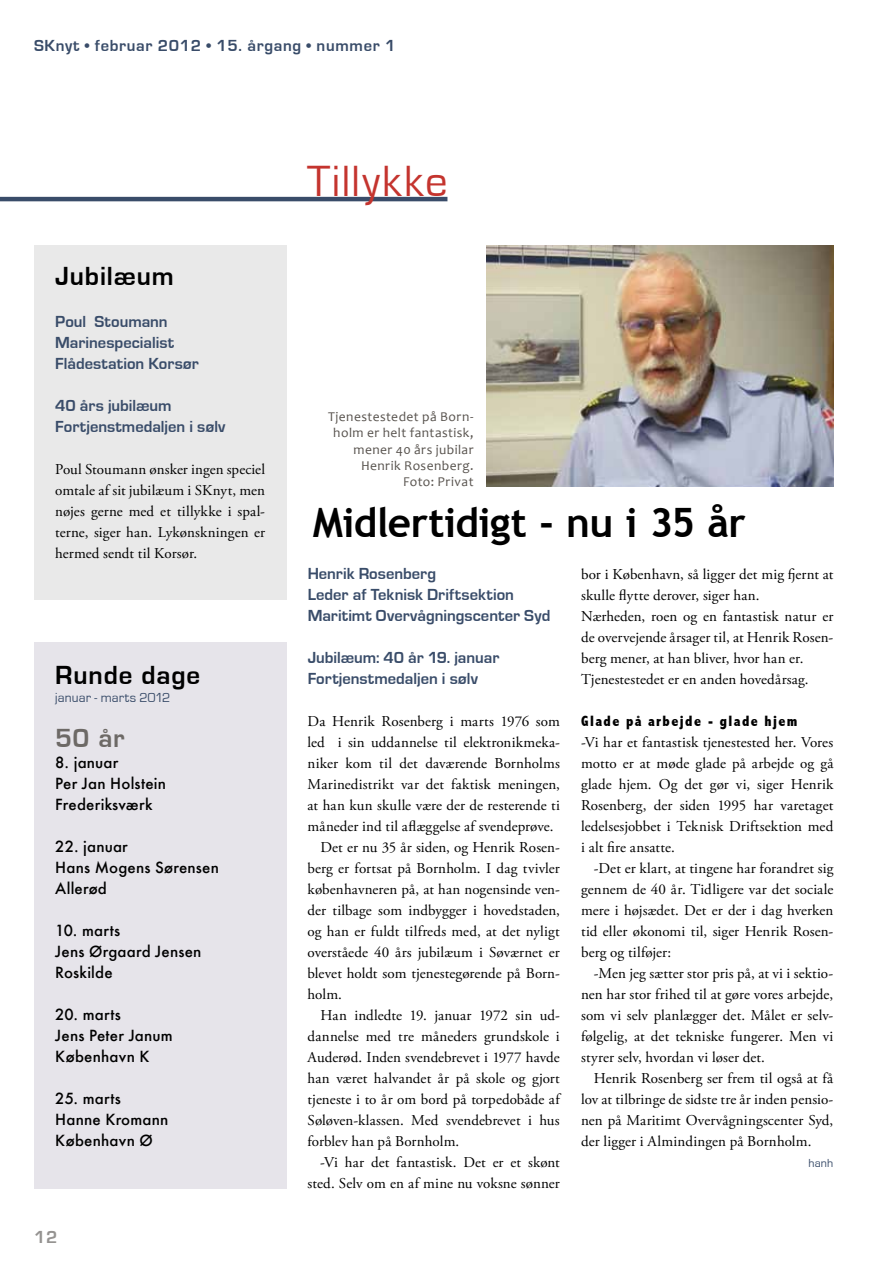
<style>
.page{position:relative;width:893px;height:1263px;background:#fff}
.page>*{position:absolute;margin:0;border:0;box-sizing:border-box;transform-origin:0 0}
.t1{font:45px "Eurostile";letter-spacing:.035em;color:#c4342e}
.t2{font:700 40.5px "Trebuchet MS";letter-spacing:-.01em;color:#000}
.t3{font:700 27px "Eurostile";letter-spacing:.03em;color:#000}
.t4{font:700 27px "Eurostile";color:#6d6966}
.t5{font:700 18px "Eurostile";color:#959391}
.t6{font:700 16.5px/21px "Eurostile";color:#394c69}
.t7{font:700 16.5px "Eurostile";letter-spacing:.04em;color:#394c69}
.t8{font:15px/21px "Adobe Garamond Pro";letter-spacing:.005em;color:#000;text-align:justify}
.t9{font:500 15px/21px "Futura";letter-spacing:.015em;color:#000}
.t10{font:800 condensed 15px "Abadi";letter-spacing:.095em;color:#000}
.t11{font:13.5px/16.2px "Candara";letter-spacing:.03em;color:#59544f;text-align:right}
.t12{font:13.5px "Eurostile";letter-spacing:.005em;color:#394c69}
.t13{font:12px "Eurostile";color:#394c69}
</style>
<div class="page">
<hr style="left:0;top:197px;width:447px;height:4px;background:#394c69">
<div style="left:34px;top:642px;width:252px;height:546px;background:#e6e4ea"></div>
<img style="left:486px;top:245px;width:347px;height:242px">
<div style="left:34px;top:245px;width:252px;height:355px;background:#e9e9e9"></div>
<p class="t7" style="left:34px;top:37px;width:363px">SKnyt • februar 2012 • 15. årgang • nummer 1</p>
<h3 class="t3" style="left:55px;top:261px;width:120px">Jubilæum</h3>
<p class="t6" style="left:55px;top:311px;width:145px">Poul Stoumann<br>Marinespecialist<br>Flådestation Korsør</p>
<p class="t6" style="left:55px;top:395px;width:172px">40 års jubilæum<br>Fortjenstmedaljen i sølv</p>
<p class="t8" style="left:55px;top:459px;width:211px">Poul Stoumann ønsker ingen speciel omtale af sit jubilæum i SKnyt, men nøjes gerne med et tillykke i spal&shy;terne, siger han. Lykønskningen er hermed sendt til Korsør.</p>
<h3 class="t3" style="left:55px;top:660px;width:146px">Runde dage</h3>
<p class="t12" style="left:55px;top:690px;width:117px">januar - marts 2012</p>
<h3 class="t4" style="left:55px;top:723px;width:71px">50 år</h3>
<p class="t9" style="left:55px;top:752px;width:112px">8. januar<br>Per Jan Holstein<br>Frederiksværk</p>
<p class="t9" style="left:55px;top:836px;width:165px">22. januar<br>Hans Mogens Sørensen<br>Allerød</p>
<p class="t9" style="left:55px;top:920px;width:148px">10. marts<br>Jens Ørgaard Jensen<br>Roskilde</p>
<p class="t9" style="left:55px;top:1004px;width:119px">20. marts<br>Jens Peter Janum<br>København K</p>
<p class="t9" style="left:55px;top:1088px;width:115px">25. marts<br>Hanne Kromann<br>København Ø</p>
<p class="t5" style="left:34px;top:1227px;width:25px">12</p>
<h1 class="t1" style="left:307px;top:157px;width:142px">Tillykke</h1>
<p class="t11" style="left:328px;top:409px;width:147px">Tjenestestedet på Born&shy;holm er helt fantastisk, mener 40 års jubilar<br>Henrik Rosenberg.<br>Foto: Privat</p>
<h2 class="t2" style="left:313px;top:497px;width:435px">Midlertidigt - nu i 35 år</h2>
<p class="t6" style="left:308px;top:563px;width:244px">Henrik Rosenberg<br>Leder af Teknisk Driftsektion<br>Maritimt Overvågningscenter Syd</p>
<p class="t6" style="left:308px;top:647px;width:193px">Jubilæum: 40 år 19. januar<br>Fortjenstmedaljen i sølv</p>
<p class="t8" style="left:308px;top:711px;width:254px">Da Henrik Rosenberg i marts 1976 som</p>
<p class="t8" style="left:308px;top:732px;width:254px">led i sin uddannelse til elektronikmeka-</p>
<p class="t8" style="left:308px;top:753px;width:254px">niker kom til det daværende Bornholms</p>
<p class="t8" style="left:308px;top:774px;width:254px">Marinedistrikt var det faktisk meningen,</p>
<p class="t8" style="left:308px;top:795px;width:254px">at han kun skulle være der de resterende ti</p>
<p class="t8" style="left:308px;top:816px;width:248px">måneder ind til aflæggelse af svendeprøve.</p>
<p class="t8" style="left:320px;top:837px;width:241px">Det er nu 35 år siden, og Henrik Rosen-</p>
<p class="t8" style="left:308px;top:858px;width:254px">berg er fortsat på Bornholm. I dag tvivler</p>
<p class="t8" style="left:308px;top:879px;width:254px">københavneren på, at han nogensinde ven-</p>
<p class="t8" style="left:308px;top:900px;width:254px">der tilbage som indbygger i hovedstaden,</p>
<p class="t8" style="left:308px;top:921px;width:254px">og han er fuldt tilfreds med, at det nyligt</p>
<p class="t8" style="left:308px;top:942px;width:254px">overståede 40 års jubilæum i Søværnet er</p>
<p class="t8" style="left:308px;top:963px;width:254px">blevet holdt som tjenestegørende på Born-</p>
<p class="t8" style="left:308px;top:984px;width:36px">holm.</p>
<p class="t8" style="left:320px;top:1005px;width:241px">Han indledte 19. januar 1972 sin ud-</p>
<p class="t8" style="left:308px;top:1026px;width:254px">dannelse med tre måneders grundskole i</p>
<p class="t8" style="left:308px;top:1047px;width:254px">Auderød. Inden svendebrevet i 1977 havde</p>
<p class="t8" style="left:308px;top:1068px;width:254px">han været halvandet år på skole og gjort</p>
<p class="t8" style="left:308px;top:1089px;width:254px">tjeneste i to år om bord på torpedobåde af</p>
<p class="t8" style="left:308px;top:1110px;width:254px">Søløven-klassen. Med svendebrevet i hus</p>
<p class="t8" style="left:308px;top:1131px;width:153px">forblev han på Bornholm.</p>
<p class="t8" style="left:320px;top:1152px;width:241px">-Vi har det fantastisk. Det er et skønt</p>
<p class="t8" style="left:308px;top:1173px;width:254px">sted. Selv om en af mine nu voksne sønner</p>
<p class="t8" style="left:581px;top:564px;width:254px;text-align:left">bor i København, så ligger det mig fjernt at skulle flytte derover, siger han.<br>Nærheden, roen og en fantastisk natur er de overvejende årsager til, at Henrik Rosen&shy;berg mener, at han bliver, hvor han er.<br>Tjenestestedet er en anden hovedårsag.</p>
<p class="t10" style="left:581px;top:712px;width:218px">Glade på arbejde - glade hjem</p>
<p class="t8" style="left:581px;top:732px;width:254px">-Vi har et fantastisk tjenestested her. Vores motto er at møde glade på arbejde og gå glade hjem. Og det gør vi, siger Henrik Rosenberg, der siden 1995 har varetaget ledelsesjobbet i Teknisk Driftsektion med i alt fire ansatte.</p>
<p class="t8" style="left:581px;top:858px;width:254px;text-indent:13px">-Det er klart, at tingene har forandret sig gennem de 40 år. Tidligere var det sociale mere i højsædet. Det er der i dag hverken tid eller økonomi til, siger Henrik Rosen&shy;berg og tilføjer:</p>
<p class="t8" style="left:581px;top:963px;width:254px;text-indent:13px">-Men jeg sætter stor pris på, at vi i sektio&shy;nen har stor frihed til at gøre vores arbejde, som vi selv planlægger det. Målet er selv&shy;følgelig, at det tekniske fungerer. Men vi styrer selv, hvordan vi løser det.</p>
<p class="t8" style="left:581px;top:1068px;width:254px;text-indent:13px">Henrik Rosenberg ser frem til også at få lov at tilbringe de sidste tre år inden pensio&shy;nen på Maritimt Overvågningscenter Syd, der ligger i Almindingen på Bornholm.</p>
<p class="t13" style="left:808px;top:1157px;width:27px">hanh</p>
</div>
